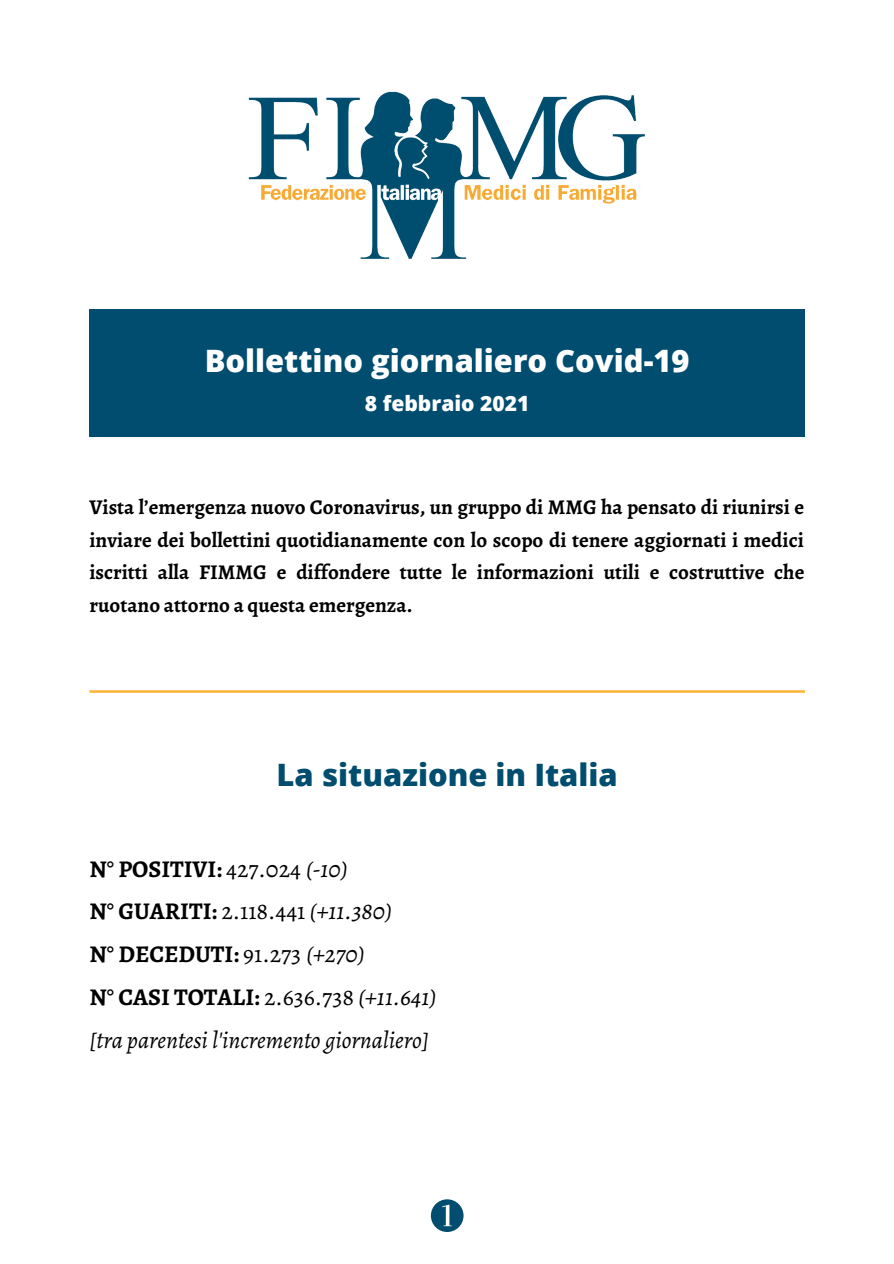
<style>
.page{position:relative;width:894px;height:1264px;background:#fff}
.page>*{position:absolute;margin:0;border:0;box-sizing:border-box;transform-origin:0 0}
.t1{font:800 30.9px "Open Sans";color:#fff}
.t2{font:800 30.9px "Open Sans";color:#004d70}
.t3{font:700 24px "Alegreya";color:#000}
.t4{font:italic 24px "Alegreya";color:#000}
.t5{font:700 21px/32.7px "Alegreya";color:#000;text-align:justify}
.t6{font:800 21px "Open Sans";color:#fff}
.s1{font-weight:400}
.s2{font-weight:400;font-style:italic}
</style>
<div class="page">
<img style="left:248px;top:91px;width:397px;height:168px">
<svg style="left:89px;top:690px;width:715px;height:2px"></svg>
<div style="left:89px;top:309px;width:715px;height:128px;background:#004d70"></div>
<svg style="left:431px;top:1199px;width:32px;height:32px"></svg>
<p class="t1" style="left:204px;top:338px;width:486px">Bollettino giornaliero Covid-19</p>
<p class="t6" style="left:365px;top:388px;width:166px">8 febbraio 2021</p>
<p class="t5" style="left:89px;top:490px;width:716px">Vista l’emergenza nuovo Coronavirus, un gruppo di MMG ha pensato di riunirsi e inviare dei bollettini quotidianamente con lo scopo di tenere aggiornati i medici iscritti alla FIMMG e diffondere tutte le informazioni utili e costruttive che ruotano attorno a questa emergenza.</p>
<p class="t2" style="left:276px;top:753px;width:342px">La situazione in Italia</p>
<p class="t3" style="left:89px;top:852px;width:260px">N° POSITIVI: <span class="s1">427.024</span> <span class="s2">(-10)</span></p>
<p class="t3" style="left:89px;top:895px;width:304px">N° GUARITI: <span class="s1">2.118.441</span> <span class="s2">(+11.380)</span></p>
<p class="t3" style="left:89px;top:937px;width:277px">N° DECEDUTI: <span class="s1">91.273</span> <span class="s2">(+270)</span></p>
<p class="t3" style="left:89px;top:980px;width:349px">N° CASI TOTALI: <span class="s1">2.636.738</span> <span class="s2">(+11.641)</span></p>
<p class="t4" style="left:89px;top:1023px;width:341px">[tra parentesi l'incremento giornaliero]</p>
</div>
